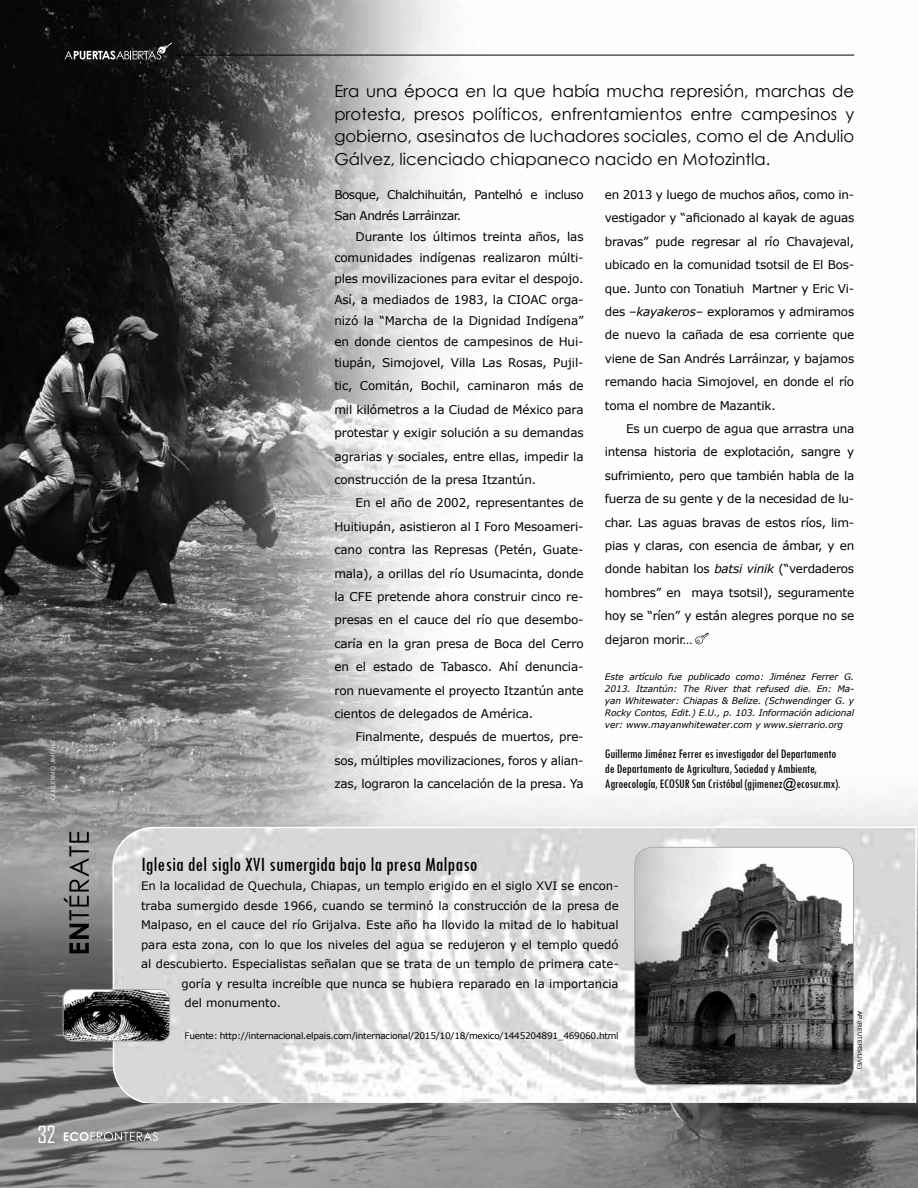
<style>
.page{position:relative;width:918px;height:1188px;background:#fff}
.page>*{position:absolute;margin:0;border:0;box-sizing:border-box;transform-origin:0 0}
.t1{font:22.5px "Agency FB";color:#fff}
.t2{font:condensed 21px "Tw Cen";letter-spacing:.005em;color:#000}
.t3{font:16.5px/22.5px "Century Gothic";color:#000;text-align:justify}
.t4{font:condensed 13.5px/15px "Tw Cen";letter-spacing:-.01em;color:#000}
.t5{font:12px "Verdana";letter-spacing:-.02em;color:#000}
.t6{font:12px "Verdana";letter-spacing:-.04em;color:#000}
.t7{font:11.7px "Verdana";color:#000}
.t8{font:italic 9px/12px "Verdana";letter-spacing:-.01em;color:#000;text-align:justify}
.t9{font:9px "Verdana";letter-spacing:-.03em;color:#000}
.t10{font:6px "Arial";letter-spacing:.01em;color:#000}
.t11{font:6px "Century Gothic";letter-spacing:.01em;color:#fff}
.s1{font-style:italic}
</style>
<div class="page">
<img style="left:0;top:0;width:917px;height:1188px">
<svg style="left:64px;top:1132px;width:94px;height:9px"></svg>
<svg style="left:112px;top:826px;width:806px;height:277px"></svg>
<svg style="left:64px;top:832px;width:25px;height:121px;background:#6c6c6c"></svg>
<img style="left:63px;top:990px;width:107px;height:51px">
<div style="left:63px;top:989px;width:107px;height:52px;border:1px solid #a7a9ac;border-radius:9px"></div>
<hr style="left:176px;top:55px;width:678px;height:1px;background:#000">
<svg style="left:65px;top:42px;width:107px;height:18px;background:#3c3c3c"></svg>
<img style="left:635px;top:847px;width:218px;height:238px">
<div style="left:634px;top:847px;width:220px;height:238px;border:1px solid #a7a9ac;border-radius:18px"></div>
<svg style="left:695px;top:633px;width:14px;height:12px"></svg>
<p class="t11" style="left:49px;top:800px;width:61px;rotate:-90deg">GUILLERMO JIMÉNEZ</p>
<p class="t1" style="left:37px;top:1121px;width:20px">32</p>
<p class="t3" style="left:334px;top:80px;width:521px">Era una época en la que había mucha represión, marchas de protesta, presos políticos, enfrentamientos entre campesinos y gobierno, asesinatos de luchadores sociales, como el de Andulio Gálvez, licenciado chiapaneco nacido en Motozintla.</p>
<p class="t6" style="left:334px;top:186px;width:251px">Bosque, Chalchihuitán, Pantelhó e incluso</p>
<p class="t6" style="left:334px;top:207px;width:128px">San Andrés Larráinzar.</p>
<p class="t5" style="left:356px;top:228px;width:230px">Durante los últimos treinta años, las</p>
<p class="t5" style="left:334px;top:249px;width:251px">comunidades indígenas realizaron múlti-</p>
<p class="t5" style="left:334px;top:270px;width:251px">ples movilizaciones para evitar el despojo.</p>
<p class="t5" style="left:334px;top:291px;width:251px">Así, a mediados de 1983, la CIOAC orga-</p>
<p class="t5" style="left:334px;top:312px;width:251px">nizó la “Marcha de la Dignidad Indígena”</p>
<p class="t5" style="left:334px;top:333px;width:251px">en donde cientos de campesinos de Hui-</p>
<p class="t5" style="left:334px;top:354px;width:251px">tiupán, Simojovel, Villa Las Rosas, Pujil-</p>
<p class="t5" style="left:334px;top:378px;width:251px">tic, Comitán, Bochil, caminaron más de</p>
<p class="t5" style="left:334px;top:401px;width:251px">mil kilómetros a la Ciudad de México para</p>
<p class="t5" style="left:334px;top:425px;width:251px">protestar y exigir solución a su demandas</p>
<p class="t5" style="left:334px;top:448px;width:251px">agrarias y sociales, entre ellas, impedir la</p>
<p class="t5" style="left:334px;top:471px;width:203px">construcción de la presa Itzantún.</p>
<p class="t5" style="left:356px;top:495px;width:230px">En el año de 2002, representantes de</p>
<p class="t5" style="left:334px;top:518px;width:251px">Huitiupán, asistieron al I Foro Mesoameri-</p>
<p class="t5" style="left:334px;top:542px;width:251px">cano contra las Represas (Petén, Guate-</p>
<p class="t5" style="left:334px;top:565px;width:251px">mala), a orillas del río Usumacinta, donde</p>
<p class="t5" style="left:334px;top:588px;width:251px">la CFE pretende ahora construir cinco re-</p>
<p class="t5" style="left:334px;top:612px;width:251px">presas en el cauce del río que desembo-</p>
<p class="t5" style="left:334px;top:635px;width:251px">caría en la gran presa de Boca del Cerro</p>
<p class="t5" style="left:334px;top:659px;width:251px">en el estado de Tabasco. Ahí denuncia-</p>
<p class="t5" style="left:334px;top:682px;width:251px">ron nuevamente el proyecto Itzantún ante</p>
<p class="t5" style="left:334px;top:705px;width:201px">cientos de delegados de América.</p>
<p class="t5" style="left:356px;top:729px;width:230px">Finalmente, después de muertos, pre-</p>
<p class="t5" style="left:334px;top:752px;width:251px">sos, múltiples movilizaciones, foros y alian-</p>
<p class="t5" style="left:334px;top:776px;width:251px">zas, lograron la cancelación de la presa. Ya</p>
<p class="t5" style="left:605px;top:186px;width:251px">en 2013 y luego de muchos años, como in-</p>
<p class="t5" style="left:605px;top:210px;width:251px">vestigador y “aficionado al kayak de aguas</p>
<p class="t5" style="left:605px;top:233px;width:251px">bravas” pude regresar al río Chavajeval,</p>
<p class="t5" style="left:605px;top:257px;width:251px">ubicado en la comunidad tsotsil de El Bos-</p>
<p class="t5" style="left:605px;top:280px;width:251px">que. Junto con Tonatiuh Martner y Eric Vi-</p>
<p class="t5" style="left:605px;top:303px;width:251px">des –<span class="s1">kayakeros</span>– exploramos y admiramos</p>
<p class="t5" style="left:605px;top:327px;width:251px">de nuevo la cañada de esa corriente que</p>
<p class="t5" style="left:605px;top:350px;width:251px">viene de San Andrés Larráinzar, y bajamos</p>
<p class="t5" style="left:605px;top:374px;width:251px">remando hacia Simojovel, en donde el río</p>
<p class="t5" style="left:605px;top:397px;width:172px">toma el nombre de Mazantik.</p>
<p class="t5" style="left:626px;top:420px;width:230px">Es un cuerpo de agua que arrastra una</p>
<p class="t5" style="left:605px;top:444px;width:251px">intensa historia de explotación, sangre y</p>
<p class="t5" style="left:605px;top:467px;width:251px">sufrimiento, pero que también habla de la</p>
<p class="t5" style="left:605px;top:491px;width:251px">fuerza de su gente y de la necesidad de lu-</p>
<p class="t5" style="left:605px;top:514px;width:251px">char. Las aguas bravas de estos ríos, lim-</p>
<p class="t5" style="left:605px;top:537px;width:251px">pias y claras, con esencia de ámbar, y en</p>
<p class="t5" style="left:605px;top:561px;width:251px">donde habitan los <span class="s1">batsi vinik</span> (“verdaderos</p>
<p class="t5" style="left:605px;top:584px;width:251px">hombres” en maya tsotsil), seguramente</p>
<p class="t5" style="left:605px;top:608px;width:251px">hoy se “ríen” y están alegres porque no se</p>
<p class="t5" style="left:605px;top:631px;width:89px">dejaron morir…</p>
<p class="t8" style="left:605px;top:670px;width:251px">Este artículo fue publicado como: Jiménez Ferrer G.<br>2013. Itzantún: The River that refused die. En: Ma&shy;yan Whitewater: Chiapas &amp; Belize. (Schwendinger G. y Rocky Contos, Edit.) E.U., p. 103. Información adicional ver: www.mayanwhitewater.com y www.sierrario.org</p>
<p class="t4" style="left:605px;top:746px;width:237px">Guillermo Jiménez Ferrer es investigador del Departamento de Departamento de Agricultura, Sociedad y Ambiente,<br>Agroecología, ECOSUR San Cristóbal (gjimenez@ecosur.mx).</p>
<p class="t2" style="left:141px;top:852px;width:338px">Iglesia del siglo XVI sumergida bajo la presa Malpaso</p>
<p class="t7" style="left:141px;top:878px;width:479px">En la localidad de Quechula, Chiapas, un templo erigido en el siglo XVI se encon-</p>
<p class="t7" style="left:141px;top:897px;width:479px">traba sumergido desde 1966, cuando se terminó la construcción de la presa de</p>
<p class="t7" style="left:141px;top:917px;width:479px">Malpaso, en el cauce del río Grijalva. Este año ha llovido la mitad de lo habitual</p>
<p class="t7" style="left:141px;top:936px;width:479px">para esta zona, con lo que los niveles del agua se redujeron y el templo quedó</p>
<p class="t7" style="left:141px;top:956px;width:479px">al descubierto. Especialistas señalan que se trata de un templo de primera cate-</p>
<p class="t7" style="left:182px;top:975px;width:439px">goría y resulta increíble que nunca se hubiera reparado en la importancia</p>
<p class="t7" style="left:185px;top:995px;width:98px">del monumento.</p>
<p class="t9" style="left:185px;top:1029px;width:436px">Fuente: http://internacional.elpais.com/internacional/2015/10/18/mexico/1445204891_469060.html</p>
<p class="t10" style="left:864px;top:1011px;width:59px;rotate:90deg">AP (REUTERS/LIVE)</p>
</div>
